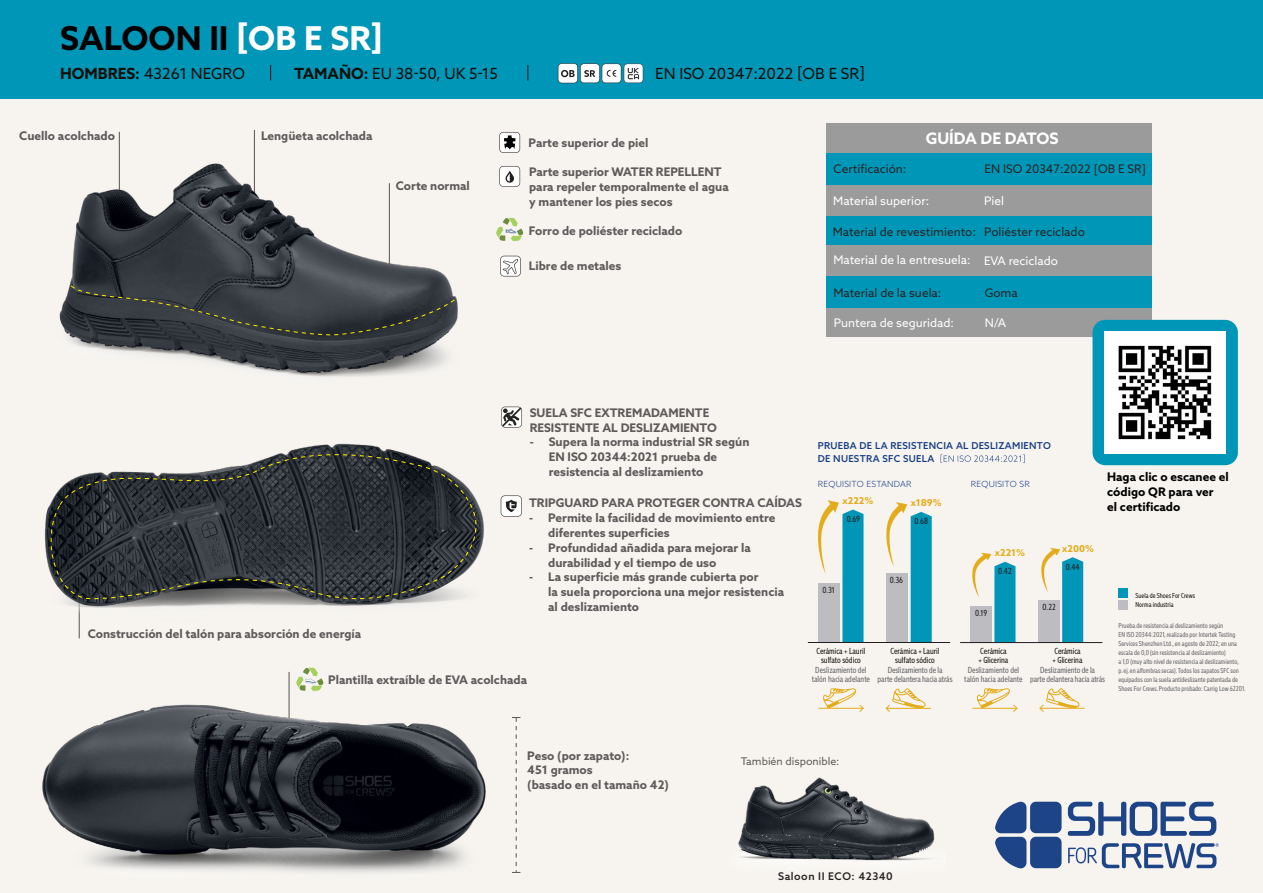
<style>
.page{position:relative;width:1263px;height:893px;background:#f7f4ef}
.page>*{position:absolute;margin:0;border:0;box-sizing:border-box;transform-origin:0 0}
.t1{font:700 32.85px "Azo Sans";color:#000}
.t2{font:700 15.75px "Azo Sans";letter-spacing:-.01em;color:#fff}
.t3{font:15.45px "Azo Sans";color:#11100b}
.t4{font:700 11.85px/14.9px "Azo Sans";color:#5f5a5b}
.t5{font:11.85px "Azo Sans";color:#2b2523}
.t6{font:11.85px "Azo Sans";color:#fff}
.t7{font:700 11.85px/14.9px "Azo Sans";color:#000}
.t8{font:10.65px "Azo Sans";color:#5f5a5b}
.t9{font:500 10.65px "Azo Sans";letter-spacing:.05em;color:#231f20}
.t10{font:500 9.6px/12.8px "Azo Sans";letter-spacing:.03em;color:#143c82}
.t11{font:700 9.6px "Azo Sans";color:#e4ac1b}
.t12{font:8.55px/9.6px "Azo Sans 2 Condensed";letter-spacing:-.01em;color:#6d6e71;text-align:center}
.t13{font:8.55px/9.6px "Azo Sans 2 Condensed";color:#231f20;text-align:center}
.t14{font:300 8.55px "Azo Sans";letter-spacing:.03em;color:#143c82}
.t15{font:6.9px/9px "Azo Sans 2 Condensed";color:#6d6e71}
.t16{font:6.9px/9px "Azo Sans 2 Condensed";color:#231f20}
.s1{color:#fff}
.s2{font-weight:700}
</style>
<div class="page">
<div style="left:0;top:0;width:1263px;height:98px;background:#0096b8"></div>
<svg style="left:270px;top:65px;width:1px;height:16px"></svg>
<svg style="left:528px;top:65px;width:1px;height:16px"></svg>
<hr style="left:254px;top:130px;width:1px;height:85px;background:#5f5a5b">
<hr style="left:119px;top:132px;width:1px;height:59px;background:#5f5a5b">
<img style="left:59px;top:157px;width:399px;height:220px">
<svg style="left:67px;top:283px;width:388px;height:55px;background:#3a3f43"></svg>
<svg style="left:558px;top:63px;width:85px;height:20px;background:#b7cace"></svg>
<svg style="left:512px;top:717px;width:8px;height:156px"></svg>
<svg style="left:296px;top:668px;width:27px;height:24px"></svg>
<hr style="left:289px;top:672px;width:1px;height:56px;background:#5f5a5b">
<hr style="left:79px;top:533px;width:1px;height:105px;background:#5f5a5b">
<img style="left:42px;top:700px;width:444px;height:173px">
<svg style="left:44px;top:443px;width:437px;height:171px"></svg>
<svg style="left:1068px;top:802px;width:148px;height:34px"></svg>
<svg style="left:1068px;top:843px;width:151px;height:25px"></svg>
<svg style="left:995px;top:802px;width:31px;height:66px"></svg>
<div style="left:1030px;top:802px;width:31px;height:31px;background:#1e4488;border-radius:6px"></div>
<div style="left:1030px;top:837px;width:31px;height:31px;background:#1e4488;border-radius:6px"></div>
<div style="left:826px;top:123px;width:326px;height:207px;background:#0096b8"></div>
<div style="left:826px;top:123px;width:326px;height:29px;background:#9c9b9c"></div>
<div style="left:826px;top:185px;width:326px;height:31px;background:#9c9b9c"></div>
<div style="left:826px;top:245px;width:326px;height:31px;background:#9c9b9c"></div>
<div style="left:826px;top:308px;width:326px;height:28px;background:#9c9b9c"></div>
<div style="left:1092px;top:320px;width:146px;height:145px;background:#0096b8;border-radius:13px"></div>
<img style="left:1104px;top:332px;width:122px;height:121px">
<div style="left:1118px;top:588px;width:9px;height:9px;background:#0096b8"></div>
<div style="left:1118px;top:601px;width:9px;height:9px;background:#bdbdc1"></div>
<svg style="left:941px;top:455px;width:84px;height:8px"></svg>
<hr style="left:886px;top:708px;width:45px;height:1px;background:#e4ac1b">
<svg style="left:885px;top:688px;width:41px;height:24px"></svg>
<hr style="left:972px;top:708px;width:45px;height:1px;background:#e4ac1b">
<svg style="left:976px;top:688px;width:42px;height:24px"></svg>
<hr style="left:960px;top:642px;width:142px;height:1px;background:#231f20">
<hr style="left:808px;top:642px;width:142px;height:1px;background:#231f20">
<svg style="left:1038px;top:548px;width:45px;height:94px"></svg>
<svg style="left:969px;top:553px;width:46px;height:90px"></svg>
<svg style="left:886px;top:502px;width:46px;height:140px"></svg>
<svg style="left:818px;top:500px;width:45px;height:142px"></svg>
<hr style="left:818px;top:708px;width:45px;height:1px;background:#e4ac1b">
<svg style="left:822px;top:688px;width:42px;height:24px"></svg>
<hr style="left:1040px;top:708px;width:45px;height:1px;background:#e4ac1b">
<svg style="left:1039px;top:688px;width:41px;height:24px"></svg>
<img style="left:738px;top:777px;width:197px;height:84px">
<svg style="left:500px;top:256px;width:21px;height:20px"></svg>
<svg style="left:496px;top:218px;width:27px;height:24px"></svg>
<svg style="left:499px;top:166px;width:21px;height:21px"></svg>
<svg style="left:499px;top:132px;width:21px;height:21px"></svg>
<svg style="left:501px;top:495px;width:21px;height:22px"></svg>
<svg style="left:501px;top:407px;width:21px;height:21px"></svg>
<h1 class="t1" style="left:60px;top:16px;width:324px">SALOON II <span class="s1">[OB E SR]</span></h1>
<h3 class="t3" style="left:60px;top:64px;width:186px"><span class="s2">HOMBRES:</span> 43261 NEGRO</h3>
<h3 class="t3" style="left:294px;top:64px;width:205px"><span class="s2">TAMAÑO:</span> EU 38-50, UK 5-15</h3>
<h3 class="t3" style="left:655px;top:64px;width:211px">EN ISO 20347:2022 [OB E SR]</h3>
<p class="t4" style="left:19px;top:128px;width:97px">Cuello acolchado</p>
<p class="t4" style="left:261px;top:128px;width:113px">Lengüeta acolchada</p>
<p class="t4" style="left:529px;top:136px;width:121px">Parte superior de piel</p>
<h2 class="t2" style="left:926px;top:128px;width:134px">GUÍDA DE DATOS</h2>
<p class="t4" style="left:396px;top:178px;width:76px">Corte normal</p>
<p class="t4" style="left:529px;top:165px;width:201px">Parte superior WATER REPELLENT para repeler temporalmente el agua y mantener los pies secos</p>
<p class="t4" style="left:529px;top:223px;width:155px">Forro de poliéster reciclado</p>
<p class="t4" style="left:529px;top:259px;width:94px">Libre de metales</p>
<p class="t5" style="left:834px;top:161px;width:74px">Certificación:</p>
<p class="t6" style="left:833px;top:193px;width:97px">Material superior:</p>
<p class="t5" style="left:833px;top:224px;width:145px">Material de revestimiento:</p>
<p class="t6" style="left:833px;top:252px;width:139px">Material de la entresuela:</p>
<p class="t5" style="left:833px;top:285px;width:110px">Material de la suela:</p>
<p class="t6" style="left:834px;top:315px;width:122px">Puntera de seguridad:</p>
<p class="t5" style="left:984px;top:161px;width:163px">EN ISO 20347:2022 [OB E SR]</p>
<p class="t6" style="left:984px;top:193px;width:21px">Piel</p>
<p class="t5" style="left:984px;top:224px;width:102px">Poliéster reciclado</p>
<p class="t6" style="left:984px;top:253px;width:76px">EVA reciclado</p>
<p class="t5" style="left:985px;top:285px;width:35px">Goma</p>
<p class="t6" style="left:985px;top:315px;width:23px">N/A</p>
<p class="t4" style="left:88px;top:626px;width:275px">Construcción del talón para absorción de energía</p>
<p class="t4" style="left:530px;top:405px;width:189px">SUELA SFC EXTREMADAMENTE<br>RESISTENTE AL DESLIZAMIENTO</p>
<p class="t4" style="left:549px;top:435px;width:202px;text-indent:-19px">- Supera la norma industrial SR según<br>EN ISO 20344:2021 prueba de resistencia al deslizamiento</p>
<p class="t4" style="left:529px;top:495px;width:274px">TRIPGUARD PARA PROTEGER CONTRA CAÍDAS</p>
<p class="t4" style="left:548px;top:510px;width:229px;text-indent:-19px">- Permite la facilidad de movimiento entre diferentes superficies</p>
<p class="t4" style="left:548px;top:540px;width:204px;text-indent:-19px">- Profundidad añadida para mejorar la durabilidad y el tiempo de uso</p>
<p class="t4" style="left:548px;top:570px;width:237px;text-indent:-19px">- La superficie más grande cubierta por<br>la suela proporciona una mejor resistencia al deslizamiento</p>
<p class="t4" style="left:328px;top:672px;width:200px">Plantilla extraíble de EVA acolchada</p>
<p class="t10" style="left:818px;top:439px;width:235px">PRUEBA DE LA RESISTENCIA AL DESLIZAMIENTO<br>DE NUESTRA SFC SUELA</p>
<p class="t14" style="left:818px;top:478px;width:95px">REQUISITO ESTANDAR</p>
<p class="t14" style="left:971px;top:478px;width:61px">REQUISITO SR</p>
<p class="t11" style="left:842px;top:494px;width:32px">x222%</p>
<p class="t11" style="left:911px;top:496px;width:33px">x189%</p>
<p class="t13" style="left:847px;top:514px;width:15px">0.69</p>
<p class="t13" style="left:822px;top:585px;width:14px">0.31</p>
<p class="t13" style="left:914px;top:516px;width:15px">0.68</p>
<p class="t13" style="left:890px;top:575px;width:15px">0.36</p>
<p class="t11" style="left:995px;top:546px;width:32px">x221%</p>
<p class="t11" style="left:1062px;top:542px;width:33px">x200%</p>
<p class="t13" style="left:998px;top:566px;width:15px">0.42</p>
<p class="t13" style="left:1066px;top:562px;width:16px">0.44</p>
<p class="t13" style="left:975px;top:608px;width:14px">0.19</p>
<p class="t13" style="left:1042px;top:602px;width:15px">0.22</p>
<p class="t7" style="left:1107px;top:469px;width:123px">Haga clic o escanee el código QR para ver<br>el certificado</p>
<p class="t16" style="left:1135px;top:591px;width:61px">Suela de Shoes For Crews<br>Norma industria</p>
<p class="t13" style="left:816px;top:646px;width:51px">Cerámica + Lauril sulfato sódico</p>
<p class="t12" style="left:812px;top:665px;width:60px">Deslizamiento del talón hacia adelante</p>
<p class="t13" style="left:890px;top:646px;width:51px">Cerámica + Lauril sulfato sódico</p>
<p class="t12" style="left:878px;top:665px;width:76px">Deslizamiento de la<br>parte delantera hacia atrás</p>
<p class="t13" style="left:978px;top:646px;width:31px;text-align:left">Cerámica + Glicerina</p>
<p class="t12" style="left:964px;top:665px;width:60px">Deslizamiento del talón hacia adelante</p>
<p class="t13" style="left:1052px;top:646px;width:31px;text-align:left">Cerámica + Glicerina</p>
<p class="t12" style="left:1030px;top:665px;width:76px">Deslizamiento de la<br>parte delantera hacia atrás</p>
<p class="t15" style="left:1118px;top:621px;width:129px">Prueba de resistencia al deslizamiento según<br>EN ISO 20344:2021, realizado por Intertek Testing Services Shenzhen Ltd., en agosto de 2022; en una escala de 0,0 (sin resistencia al deslizamiento)<br>a 1,0 (muy alto nivel de resistencia al deslizamiento,<br>p. ej. en alfombras secas). Todos los zapatos SFC son equipados con la suela antideslizante patentada de Shoes For Crews. Producto probado: Carrig Low 62201.</p>
<p class="t4" style="left:527px;top:748px;width:143px">Peso (por zapato):<br>451 gramos<br>(basado en el tamaño 42)</p>
<p class="t8" style="left:741px;top:754px;width:100px">También disponible:</p>
<p class="t9" style="left:778px;top:869px;width:116px">Saloon II ECO: 42340</p>
</div>
